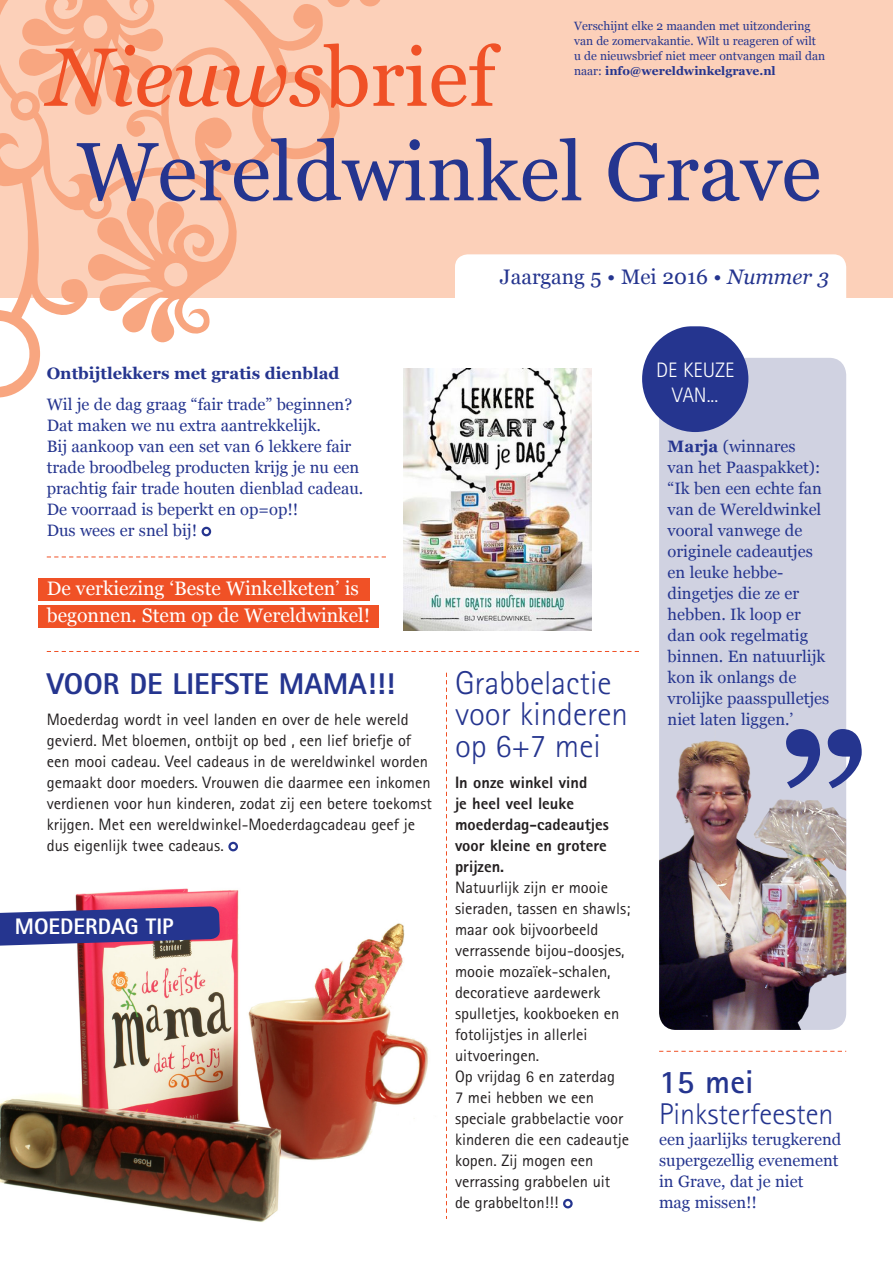
<style>
.page{position:relative;width:893px;height:1263px;background:#fff}
.page>*{position:absolute;margin:0;border:0;box-sizing:border-box;transform-origin:0 0}
.Normaal{font:82.5px "Georgia";color:#25358f}
.Normaal-2{font:italic 82.5px "Georgia";color:#f05126}
._00_kop_dun{font:300 33px "Rotis Sans Serif";color:#25358f}
._00_kop_dun-2{font:700 33px "Rotis Sans Serif";color:#25358f}
._00_kop_kap{font:800 30px "Rotis Sans Serif";color:#25358f}
._00_kop_dun-3{font:300 30px "Rotis Sans Serif";color:#25358f}
.Normaal-3{font:800 22.5px "Rotis Sans Serif";color:#fff}
.Normaal-4{font:21px "Georgia";color:#25358f}
.Normaal-5{font:300 20.85px/25px "Rotis Sans Serif";color:#fff;text-align:center}
.wit_weetje{font:19.5px/27px "Georgia";color:#fff}
._02_platte_tekst{font:16.5px/21px "Rotis Sans Serif";color:#231f20}
._01_georgia_paars_c1{font:16.5px/21px "Georgia";color:#25358f}
._02_inleiding_rotis{font:800 16.5px/21px "Rotis Sans Serif";color:#231f20}
._01_georgia_paars_c1-2{font:700 16.5px "Georgia";color:#25358f}
.Normaal-6{font:12px/15px "Georgia";color:#25358f}
.s1{font-weight:700}
.s2{font-style:normal}
.s3{font-style:italic}
</style>
<div class="page">
<img style="left:0;top:841px;width:428px;height:381px">
<div style="left:0;top:0;width:893px;height:298px;background:#fcd0b9"></div>
<div style="left:659px;top:358px;width:187px;height:672px;background:#d0d2e1;border-radius:17px"></div>
<img style="left:659px;top:740px;width:187px;height:290px">
<div style="left:642px;top:326px;width:106px;height:106px;background:#25358f;border-radius:50%"></div>
<img style="left:404px;top:368px;width:188px;height:263px">
<svg style="left:0;top:177px;width:237px;height:221px"></svg>
<svg style="left:0;top:0;width:380px;height:177px"></svg>
<div style="left:455px;top:254px;width:391px;height:72px;background:#fff;border-radius:13px"></div>
<svg style="left:47px;top:651px;width:592px;height:1px"></svg>
<svg style="left:0;top:906px;width:220px;height:40px;background:#484792"></svg>
<div style="left:228px;top:842px;width:10px;height:9px;border:2px solid #25358f;border-radius:50%"></div>
<div style="left:202px;top:527px;width:9px;height:9px;border:2px solid #25358f;border-radius:50%"></div>
<div style="left:38px;top:578px;width:332px;height:23px;background:#f05126"></div>
<div style="left:38px;top:605px;width:340px;height:23px;background:#f05126"></div>
<svg style="left:47px;top:557px;width:339px;height:1px"></svg>
<svg style="left:659px;top:1051px;width:187px;height:1px"></svg>
<div style="left:563px;top:1199px;width:10px;height:9px;border:2px solid #25358f;border-radius:50%"></div>
<svg style="left:446px;top:673px;width:1px;height:546px"></svg>
<svg style="left:786px;top:729px;width:76px;height:59px"></svg>
<p class="Normaal-6" style="left:574px;top:18px;width:253px">Verschijnt elke 2 maanden met uitzondering van de zomervakantie. Wilt u reageren of wilt u de nieuwsbrief niet meer ontvangen mail dan naar: <span class="s1">info@wereldwinkelgrave.nl</span></p>
<p class="Normaal-2" style="left:47px;top:17px;width:450px">Nieuws<span class="s2">brief</span></p>
<p class="Normaal" style="left:77px;top:112px;width:746px">Wereldwinkel Grave</p>
<p class="Normaal-4" style="left:500px;top:262px;width:331px">Jaargang 5 • Mei 2016 • <span class="s3">Nummer 3</span></p>
<p class="_01_georgia_paars_c1-2" style="left:47px;top:361px;width:294px">Ontbijtlekkers met gratis dienblad</p>
<p class="_01_georgia_paars_c1" style="left:47px;top:393px;width:318px">Wil je de dag graag “fair trade” beginnen?<br>Dat maken we nu extra aantrekkelijk.<br>Bij aankoop van een set van 6 lekkere fair trade broodbeleg producten krijg je nu een prachtig fair trade houten dienblad cadeau.<br>De voorraad is beperkt en op=op!!<br>Dus wees er snel bij!</p>
<p class="wit_weetje" style="left:47px;top:573px;width:325px">De verkiezing ‘Beste Winkelketen’ is begonnen. Stem op de Wereldwinkel!</p>
<p class="_00_kop_kap" style="left:47px;top:665px;width:350px">VOOR DE LIEFSTE MAMA!!!</p>
<p class="_02_platte_tekst" style="left:47px;top:709px;width:387px">Moederdag wordt in veel landen en over de hele wereld gevierd. Met bloemen, ontbijt op bed , een lief briefje of een mooi cadeau. Veel cadeaus in de wereldwinkel worden gemaakt door moeders. Vrouwen die daarmee een inkomen verdienen voor hun kinderen, zodat zij een betere toekomst krijgen. Met een wereldwinkel-Moederdagcadeau geef je dus eigenlijk twee cadeaus.</p>
<p class="Normaal-3" style="left:15px;top:912px;width:160px">MOEDERDAG TIP</p>
<p class="_00_kop_dun" style="left:455px;top:664px;width:158px">Grabbelactie</p>
<p class="_00_kop_dun" style="left:455px;top:695px;width:175px">voor kinderen</p>
<p class="_00_kop_dun" style="left:455px;top:727px;width:147px">op 6+7 mei</p>
<p class="_02_inleiding_rotis" style="left:455px;top:772px;width:155px">In onze winkel vind<br>je heel veel leuke moederdag-cadeautjes voor kleine en grotere prijzen.</p>
<p class="_02_platte_tekst" style="left:455px;top:877px;width:177px">Natuurlijk zijn er mooie sieraden, tassen en shawls; maar ook bijvoorbeeld verrassende bijou-doosjes, mooie mozaïek-schalen, decoratieve aardewerk spulletjes, kookboeken en fotolijstjes in allerlei uitvoeringen.<br>Op vrijdag 6 en zaterdag<br>7 mei hebben we een speciale grabbelactie voor kinderen die een cadeautje kopen. Zij mogen een verrassing grabbelen uit<br>de grabbelton!!!</p>
<p class="Normaal-5" style="left:656px;top:357px;width:80px">DE KEUZE<br>VAN...</p>
<p class="_01_georgia_paars_c1" style="left:668px;top:435px;width:163px"><span class="s1">Marja</span> (winnares<br>van het Paaspakket): “Ik ben een echte fan van de Wereldwinkel vooral vanwege de originele cadeautjes en leuke hebbe&shy;dingetjes die ze er hebben. Ik loop er dan ook regelmatig binnen. En natuurlijk kon ik onlangs de vrolijke paasspulletjes niet laten liggen.’</p>
<p class="_00_kop_dun-2" style="left:659px;top:1061px;width:96px">15 mei</p>
<p class="_00_kop_dun-3" style="left:659px;top:1097px;width:176px">Pinksterfeesten</p>
<p class="_01_georgia_paars_c1" style="left:659px;top:1128px;width:184px">een jaarlijks terugkerend supergezellig evenement in Grave, dat je niet<br>mag missen!!</p>
</div>
